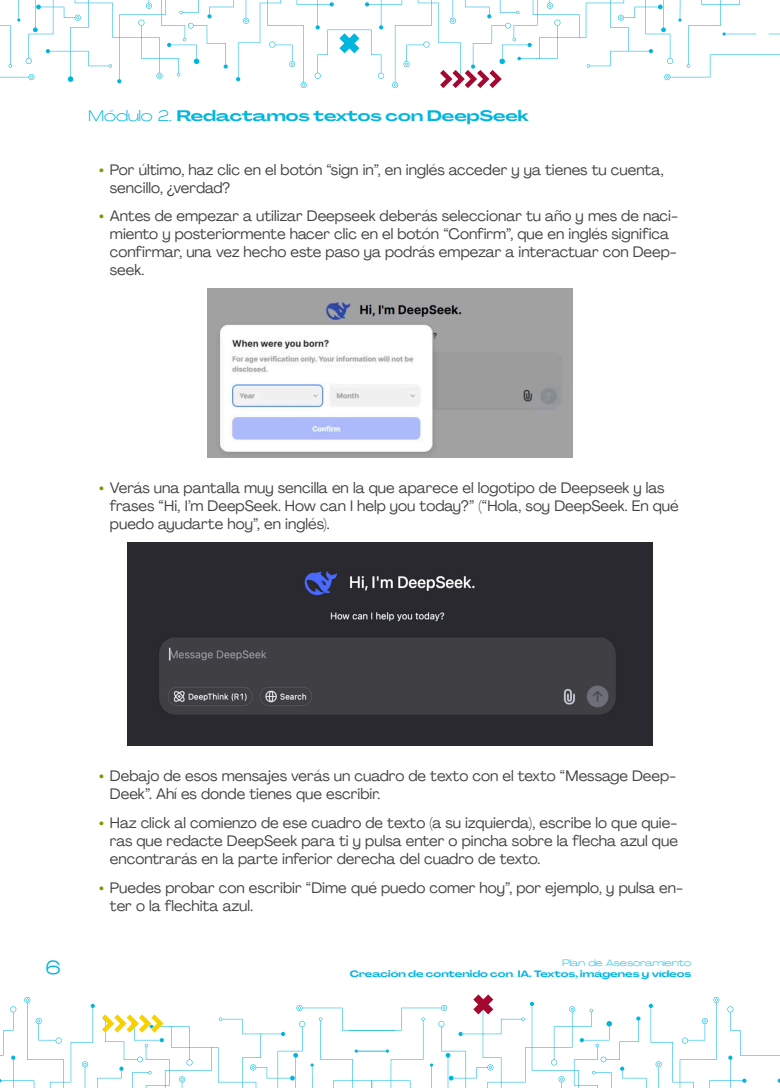
<style>
.page{position:relative;width:780px;height:1088px;background:#fff}
.page>*{position:absolute;margin:0;border:0;box-sizing:border-box;transform-origin:0 0}
.t1{font:18.75px "PP Agrandir Variable";color:#00b6df}
.t2{font:15px/18px "PP Agrandir Variable";color:#424242}
.t3{font:15px "PP Agrandir Variable";color:#00b6df}
.t4{font:9.12px "PP Agrandir Variable";color:#00b6df}
.s1{color:#7b9d01}
</style>
<div class="page">
<svg style="left:0;top:0;width:780px;height:88px"></svg>
<svg style="left:0;top:994px;width:780px;height:94px"></svg>
<img style="left:207px;top:289px;width:365px;height:169px">
<img style="left:127px;top:543px;width:525px;height:203px">
<p class="t3" style="left:89px;top:106px;width:442px">Módulo 2. Redactamos textos con DeepSeek</p>
<p class="t2" style="left:110px;top:160px;width:555px;text-indent:-11px"><span class="s1">•</span> Por último, haz clic en el botón “sign in”, en inglés acceder y ya tienes tu cuenta, sencillo, ¿verdad?</p>
<p class="t2" style="left:110px;top:207px;width:569px;text-indent:-11px"><span class="s1">•</span> Antes de empezar a utilizar Deepseek deberás seleccionar tu año y mes de naci&shy;miento y posteriormente hacer clic en el botón “Confirm”, que en inglés significa confirmar, una vez hecho este paso ya podrás empezar a interactuar con Deep&shy;seek.</p>
<p class="t2" style="left:110px;top:479px;width:570px;text-indent:-11px"><span class="s1">•</span> Verás una pantalla muy sencilla en la que aparece el logotipo de Deepseek y las frases “Hi, I’m DeepSeek. How can I help you today?” (“Hola, soy DeepSeek. En qué puedo ayudarte hoy”, en inglés).</p>
<p class="t1" style="left:46px;top:955px;width:17px">6</p>
<p class="t2" style="left:110px;top:767px;width:568px;text-indent:-11px"><span class="s1">•</span> Debajo de esos mensajes verás un cuadro de texto con el texto “Message Deep-<br>Deek”. Ahí es donde tienes que escribir.</p>
<p class="t2" style="left:110px;top:813px;width:569px;text-align:justify;text-indent:-11px"><span class="s1">•</span> Haz click al comienzo de ese cuadro de texto (a su izquierda), escribe lo que quie&shy;ras que redacte DeepSeek para ti y pulsa enter o pincha sobre la flecha azul que encontrarás en la parte inferior derecha del cuadro de texto.</p>
<p class="t2" style="left:110px;top:878px;width:574px;text-indent:-11px"><span class="s1">•</span> Puedes probar con escribir “Dime qué puedo comer hoy”, por ejemplo, y pulsa en&shy;ter o la flechita azul.</p>
<p class="t4" style="left:562px;top:957px;width:130px">Plan de Asesoramiento</p>
<p class="t4" style="left:349px;top:968px;width:343px">Creación de contenido con IA. Textos, imágenes y vídeos</p>
</div>
